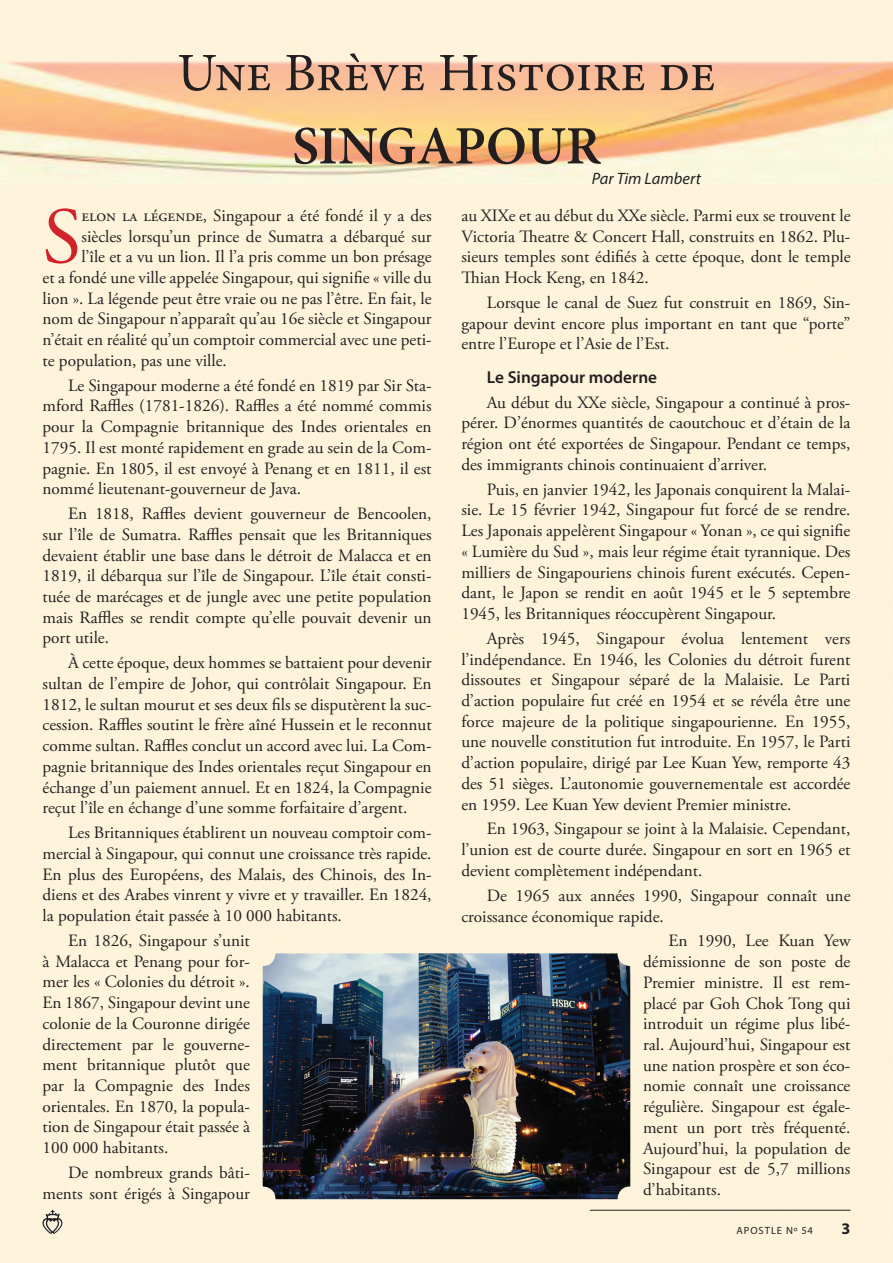
<style>
.page{position:relative;width:893px;height:1263px;background:#fff}
.page>*{position:absolute;margin:0;border:0;box-sizing:border-box;transform-origin:0 0}
.t1{font:79.65px "Adobe Garamond Pro";color:#d1232a}
.t2{font:54px "Minion Pro";letter-spacing:-.005em;color:#231f20}
.t3{font:600 54px "Minion Pro";color:#231f20}
.t4{font:17.25px/20.7px "Adobe Garamond Pro";color:#231f20;text-align:justify}
.t5{font:600 17.25px "Myriad Pro";color:#231f20}
.t6{font:italic 16.5px "Myriad Pro";color:#231f20}
.t7{font:700 16.2px "Myriad Pro";color:#231f20}
.t8{font:10.5px "Myriad Pro";letter-spacing:.095em;color:#231f20}
</style>
<div class="page">
<img style="left:0;top:0;width:893px;height:1263px">
<hr style="left:590px;top:1210px;width:260px;height:1px;background:#231f20">
<img style="left:42px;top:1210px;width:20px;height:24px">
<img style="left:263px;top:953px;width:367px;height:246px">
<h2 class="t2" style="left:177px;top:37px;width:540px">Une Brève Histoire de</h2>
<h2 class="t3" style="left:292px;top:109px;width:310px">SINGAPOUR</h2>
<h1 class="t1" style="left:43px;top:189px;width:40px">S</h1>
<p class="t4" style="left:81px;top:206px;width:352px">elon la légende, Singapour a été fondé il y a des</p>
<p class="t4" style="left:81px;top:226px;width:352px">siècles lorsqu’un prince de Sumatra a débarqué sur</p>
<p class="t4" style="left:81px;top:247px;width:352px">l’île et a vu un lion. Il l’a pris comme un bon présage</p>
<p class="t4" style="left:43px;top:268px;width:390px">et a fondé une ville appelée Singapour, qui signifie « ville du</p>
<p class="t4" style="left:43px;top:288px;width:391px">lion ». La légende peut être vraie ou ne pas l’être. En fait, le</p>
<p class="t4" style="left:43px;top:309px;width:391px">nom de Singapour n’apparaît qu’au 16e siècle et Singapour</p>
<p class="t4" style="left:43px;top:330px;width:391px">n’était en réalité qu’un comptoir commercial avec une peti-</p>
<p class="t4" style="left:43px;top:351px;width:186px">te population, pas une ville.</p>
<p class="t4" style="left:43px;top:375px;width:391px;text-indent:26px">Le Singapour moderne a été fondé en 1819 par Sir Sta&shy;mford Raffles (1781-1826). Raffles a été nommé commis pour la Compagnie britannique des Indes orientales en 1795. Il est monté rapidement en grade au sein de la Com&shy;pagnie. En 1805, il est envoyé à Penang et en 1811, il est nommé lieutenant-gouverneur de Java.</p>
<p class="t4" style="left:43px;top:504px;width:391px;text-indent:26px">En 1818, Raffles devient gouverneur de Bencoolen, sur l’île de Sumatra. Raffles pensait que les Britanniques devaient établir une base dans le détroit de Malacca et en 1819, il débarqua sur l’île de Singapour. L’île était consti&shy;tuée de marécages et de jungle avec une petite population mais Raffles se rendit compte qu’elle pouvait devenir un port utile.</p>
<p class="t4" style="left:43px;top:653px;width:391px;text-indent:26px">À cette époque, deux hommes se battaient pour devenir sultan de l’empire de Johor, qui contrôlait Singapour. En 1812, le sultan mourut et ses deux fils se disputèrent la suc&shy;cession. Raffles soutint le frère aîné Hussein et le reconnut comme sultan. Raffles conclut un accord avec lui. La Com&shy;pagnie britannique des Indes orientales reçut Singapour en échange d’un paiement annuel. Et en 1824, la Compagnie reçut l’île en échange d’une somme forfaitaire d’argent.</p>
<p class="t4" style="left:43px;top:823px;width:391px;text-indent:26px">Les Britanniques établirent un nouveau comptoir com&shy;mercial à Singapour, qui connut une croissance très rapide.<br>En plus des Européens, des Malais, des Chinois, des In&shy;diens et des Arabes vinrent y vivre et y travailler. En 1824, la population était passée à 10 000 habitants.</p>
<p class="t4" style="left:43px;top:931px;width:209px;text-indent:26px">En 1826, Singapour s’unit à Malacca et Penang pour for&shy;mer les « Colonies du détroit ».<br>En 1867, Singapour devint une colonie de la Couronne dirigée directement par le gouverne&shy;ment britannique plutôt que par la Compagnie des Indes orientales. En 1870, la popula&shy;tion de Singapour était passée à 100 000 habitants.</p>
<p class="t4" style="left:43px;top:1163px;width:209px;text-align:right">De nombreux grands bâti&shy;ments sont érigés à Singapour</p>
<p class="t6" style="left:592px;top:168px;width:110px">Par Tim Lambert</p>
<p class="t4" style="left:461px;top:206px;width:391px">au XIXe et au début du XXe siècle. Parmi eux se trouvent le Victoria Theatre &amp; Concert Hall, construits en 1862. Plu&shy;sieurs temples sont édifiés à cette époque, dont le temple Thian Hock Keng, en 1842.</p>
<p class="t4" style="left:461px;top:293px;width:391px;text-indent:26px">Lorsque le canal de Suez fut construit en 1869, Sin&shy;gapour devint encore plus important en tant que “porte” entre l’Europe et l’Asie de l’Est.</p>
<p class="t5" style="left:487px;top:366px;width:172px">Le Singapour moderne</p>
<p class="t4" style="left:461px;top:392px;width:391px;text-indent:26px">Au début du XXe siècle, Singapour a continué à pros&shy;pérer. D’énormes quantités de caoutchouc et d’étain de la région ont été exportées de Singapour. Pendant ce temps, des immigrants chinois continuaient d’arriver.</p>
<p class="t4" style="left:461px;top:479px;width:391px;text-indent:26px">Puis, en janvier 1942, les Japonais conquirent la Malai&shy;sie. Le 15 février 1942, Singapour fut forcé de se rendre.<br>Les Japonais appelèrent Singapour « Yonan », ce qui signifie « Lumière du Sud », mais leur régime était tyrannique. Des milliers de Singapouriens chinois furent exécutés. Cepen&shy;dant, le Japon se rendit en août 1945 et le 5 septembre 1945, les Britanniques réoccupèrent Singapour.</p>
<p class="t4" style="left:461px;top:629px;width:391px;text-indent:26px">Après 1945, Singapour évolua lentement vers l’indépendance. En 1946, les Colonies du détroit furent dissoutes et Singapour séparé de la Malaisie. Le Parti d’action populaire fut créé en 1954 et se révéla être une force majeure de la politique singapourienne. En 1955, une nouvelle constitution fut introduite. En 1957, le Parti d’action populaire, dirigé par Lee Kuan Yew, remporte 43 des 51 sièges. L’autonomie gouvernementale est accordée en 1959. Lee Kuan Yew devient Premier ministre.</p>
<p class="t4" style="left:461px;top:819px;width:391px;text-indent:26px">En 1963, Singapour se joint à la Malaisie. Cependant, l’union est de courte durée. Singapour en sort en 1965 et devient complètement indépendant.</p>
<p class="t4" style="left:461px;top:886px;width:391px;text-indent:26px">De 1965 aux années 1990, Singapour connaît une croissance économique rapide.</p>
<p class="t4" style="left:643px;top:931px;width:209px;text-indent:26px">En 1990, Lee Kuan Yew démissionne de son poste de Premier ministre. Il est rem&shy;placé par Goh Chok Tong qui introduit un régime plus libé&shy;ral. Aujourd’hui, Singapour est une nation prospère et son éco&shy;nomie connaît une croissance régulière. Singapour est égale&shy;ment un port très fréquenté.<br>Aujourd’hui, la population de Singapour est de 5,7 millions d’habitants.</p>
<p class="t8" style="left:736px;top:1224px;width:78px">APOSTLE Nº 54</p>
<p class="t7" style="left:841px;top:1218px;width:10px">3</p>
</div>
